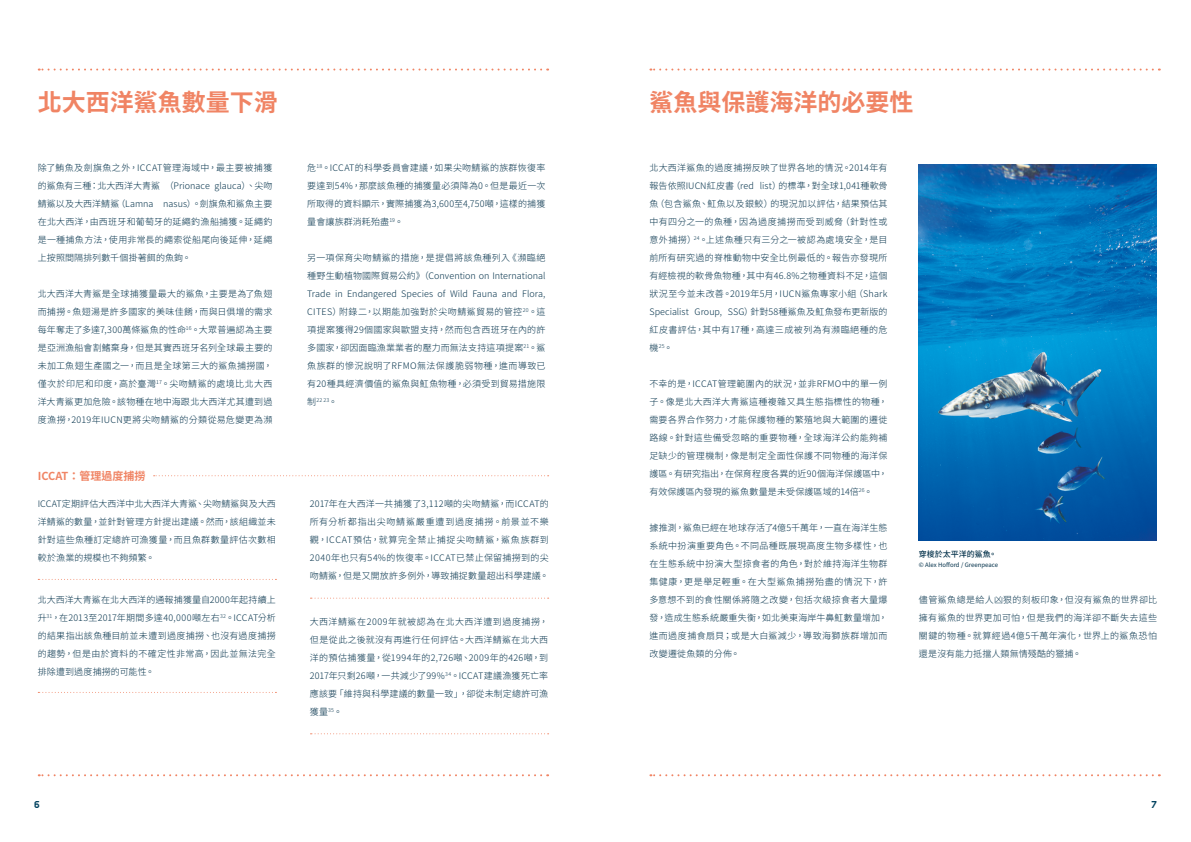
<style>
.page{position:relative;width:1191px;height:842px;background:#fff}
.page>*{position:absolute;margin:0;border:0;box-sizing:border-box;transform-origin:0 0}
.t1{font:700 24px "Noto Sans CJ Ktc";color:#f08464}
.t2{font:700 11px "Noto Sans CJ Ktc";color:#f08464}
.t3{font:10px "Sanctuary LC";color:#044461}
.t4{font:300 9px/18px "Noto Sans CJ Ktc";letter-spacing:.025em;color:#04324b;text-align:justify}
.t5{font:500 8px "Noto Sans CJ Ktc";color:#04324b}
.t6{font:6px "Noto Sans CJ Ktc";color:#04324b}
.t7{font:300 5.2px "Noto Sans CJ Ktc";color:#04324b}
.s1{font-size:9px}
</style>
<div class="page">
<img style="left:919px;top:164px;width:238px;height:377px">
<svg style="left:39px;top:69px;width:502px;height:2px"></svg>
<svg style="left:39px;top:774px;width:502px;height:2px"></svg>
<svg style="left:38px;top:579px;width:238px;height:1px"></svg>
<svg style="left:38px;top:692px;width:238px;height:1px"></svg>
<svg style="left:154px;top:475px;width:394px;height:1px"></svg>
<svg style="left:310px;top:598px;width:238px;height:1px"></svg>
<svg style="left:310px;top:733px;width:238px;height:1px"></svg>
<svg style="left:650px;top:69px;width:502px;height:2px"></svg>
<svg style="left:650px;top:774px;width:502px;height:2px"></svg>
<h1 class="t1" style="left:38px;top:89px;width:241px">北大西洋鯊魚數量下滑</h1>
<p class="t4" style="left:38px;top:159px;width:236px">除了鮪魚及劍旗魚之外，ICCAT管理海域中，最主要被捕獲的鯊魚有三種：北大西洋大青鯊 （Prionace glauca）、尖吻鯖鯊以及大西洋鯖鯊（Lamna nasus）。劍旗魚和鯊魚主要在北大西洋，由西班牙和葡萄牙的延繩釣漁船捕獲。延繩釣是一種捕魚方法，使用非常長的繩索從船尾向後延伸，延繩上按照間隔排列數千個掛著餌的魚鉤。</p>
<p class="t4" style="left:38px;top:285px;width:236px">北大西洋大青鯊是全球捕獲量最大的鯊魚，主要是為了魚翅而捕撈。魚翅湯是許多國家的美味佳餚，而與日俱增的需求每年奪走了多達7,300萬條鯊魚的性命<sup>16</sup>。大眾普遍認為主要是亞洲漁船會割鰭棄身，但是其實西班牙名列全球最主要的未加工魚翅生產國之一，而且是全球第三大的鯊魚捕撈國，僅次於印尼和印度，高於臺灣<sup>17</sup>。尖吻鯖鯊的處境比北大西洋大青鯊更加危險。該物種在地中海跟北大西洋尤其遭到過度漁撈，2019年IUCN更將尖吻鯖鯊的分類從易危變更為瀕</p>
<p class="t4" style="left:307px;top:159px;width:240px">危<sup>18</sup>。ICCAT的科學委員會建議，如果尖吻鯖鯊的族群恢復率要達到54%，那麼該魚種的捕獲量必須降為0。但是最近一次所取得的資料顯示，實際捕獲為3,600至4,750噸，這樣的捕獲量會讓族群消耗殆盡<sup>19</sup>。</p>
<p class="t4" style="left:307px;top:249px;width:240px">另一項保育尖吻鯖鯊的措施，是提倡將該魚種列入《瀕臨絕種野生動植物國際貿易公約》（Convention on International Trade in Endangered Species of Wild Fauna and Flora, CITES）附錄二，以期能加強對於尖吻鯖鯊貿易的管控<sup>20</sup>。這項提案獲得29個國家與歐盟支持，然而包含西班牙在內的許多國家，卻因面臨漁業業者的壓力而無法支持這項提案<sup>21</sup>。鯊魚族群的慘況說明了RFMO無法保護脆弱物種，進而導致已有20種具經濟價值的鯊魚與魟魚物種，必須受到貿易措施限</p>
<p class="t7" style="left:307px;top:397px;width:32px"><span class="s1">制</span>22 23<span class="s1">。</span></p>
<p class="t2" style="left:38px;top:469px;width:109px">ICCAT：管理過度捕撈</p>
<p class="t4" style="left:38px;top:495px;width:240px">ICCAT定期評估大西洋中北大西洋大青鯊、尖吻鯖鯊與及大西洋鯖鯊的數量，並針對管理方針提出建議。然而，該組織並未針對這些魚種訂定總許可漁獲量，而且魚群數量評估次數相較於漁業的規模也不夠頻繁。</p>
<p class="t4" style="left:310px;top:495px;width:240px">2017年在大西洋一共捕獲了3,112噸的尖吻鯖鯊，而ICCAT的所有分析都指出尖吻鯖鯊嚴重遭到過度捕撈。前景並不樂觀，ICCAT預估，就算完全禁止捕捉尖吻鯖鯊，鯊魚族群到2040年也只有54%的恢復率。ICCAT已禁止保留捕撈到的尖吻鯖鯊，但是又開放許多例外，導致捕捉數量超出科學建議。</p>
<p class="t4" style="left:38px;top:591px;width:240px">北大西洋大青鯊在北大西洋的通報捕獲量自2000年起持續上升<sup>31</sup>，在2013至2017年期間多達40,000噸左右<sup>32</sup>。ICCAT分析的結果指出該魚種目前並未遭到過度捕撈、也沒有過度捕撈的趨勢，但是由於資料的不確定性非常高，因此並無法完全排除遭到過度捕撈的可能性。</p>
<p class="t4" style="left:310px;top:612px;width:240px">大西洋鯖鯊在2009年就被認為在北大西洋遭到過度捕撈，但是從此之後就沒有再進行任何評估。大西洋鯖鯊在北大西洋的預估捕獲量，從1994年的2,726噸、2009年的426噸，到2017年只剩26噸，一共減少了99%<sup>34</sup>。ICCAT建議漁獲死亡率應該要「維持與科學建議的數量一致」，卻從未制定總許可漁獲量<sup>35</sup>。</p>
<h1 class="t1" style="left:649px;top:89px;width:265px">鯊魚與保護海洋的必要性</h1>
<p class="t4" style="left:649px;top:159px;width:240px">北大西洋鯊魚的過度捕撈反映了世界各地的情況。2014年有報告依照IUCN紅皮書（red list）的標準，對全球1,041種軟骨魚（包含鯊魚、魟魚以及銀鮫）的現況加以評估，結果預估其中有四分之一的魚種，因為過度捕撈而受到威脅（針對性或意外捕撈）<sup>24</sup>。上述魚種只有三分之一被認為處境安全，是目前所有研究過的脊椎動物中安全比例最低的。報告亦發現所有經檢視的軟骨魚物種，其中有46.8%之物種資料不足，這個狀況至今並未改善。2019年5月，IUCN鯊魚專家小組（Shark Specialist Group, SSG）針對58種鯊魚及魟魚發布更新版的紅皮書評估，其中有17種，高達三成被列為有瀕臨絕種的危機<sup>25</sup>。</p>
<p class="t4" style="left:649px;top:375px;width:240px">不幸的是，ICCAT管理範圍內的狀況，並非RFMO中的單一例子。像是北大西洋大青鯊這種複雜又具生態指標性的物種，需要各界合作努力，才能保護物種的繁殖地與大範圍的遷徙路線。針對這些備受忽略的重要物種，全球海洋公約能夠補足缺少的管理機制，像是制定全面性保護不同物種的海洋保護區。有研究指出，在保育程度各異的近90個海洋保護區中，有效保護區內發現的鯊魚數量是未受保護區域的14倍<sup>26</sup>。</p>
<p class="t4" style="left:649px;top:519px;width:240px">據推測，鯊魚已經在地球存活了4億5千萬年，一直在海洋生態系統中扮演重要角色。不同品種既展現高度生物多樣性，也在生態系統中扮演大型掠食者的角色，對於維持海洋生物群集健康，更是舉足輕重。在大型鯊魚捕撈殆盡的情況下，許多意想不到的食性關係將隨之改變，包括次級掠食者大量爆發，造成生態系統嚴重失衡，如北美東海岸牛鼻魟數量增加，進而過度捕食扇貝；或是大白鯊減少，導致海獅族群增加而改變遷徙魚類的分佈。</p>
<p class="t5" style="left:919px;top:550px;width:79px">穿梭於太平洋的鯊魚。</p>
<p class="t6" style="left:919px;top:561px;width:81px">© Alex Hofford / Greenpeace</p>
<p class="t4" style="left:919px;top:591px;width:240px">儘管鯊魚總是給人凶狠的刻板印象，但沒有鯊魚的世界卻比擁有鯊魚的世界更加可怕，但是我們的海洋卻不斷失去這些關鍵的物種。就算經過4億5千萬年演化，世界上的鯊魚恐怕還是沒有能力抵擋人類無情殘酷的獵捕。</p>
<p class="t3" style="left:34px;top:798px;width:7px">6</p>
<p class="t3" style="left:1151px;top:798px;width:7px">7</p>
</div>
